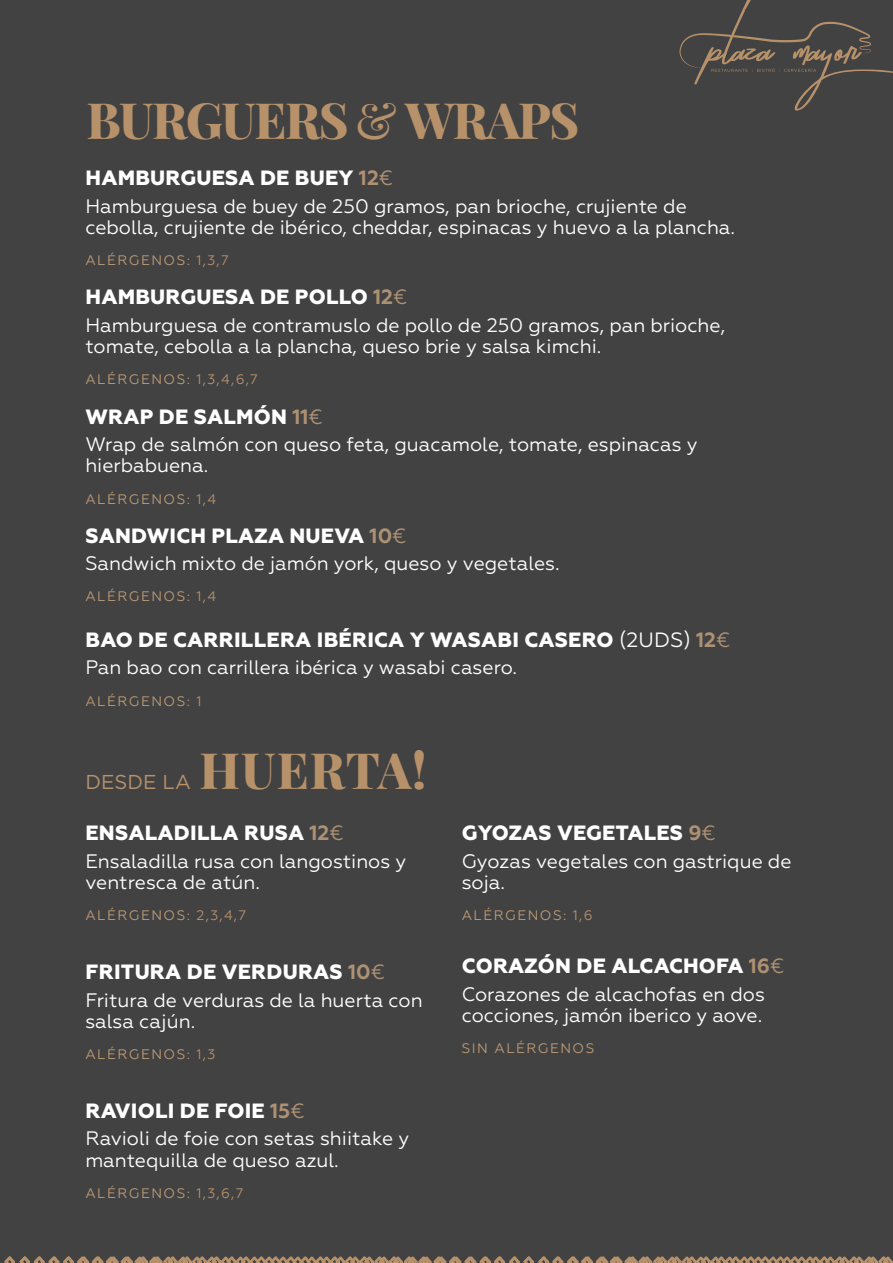
<style>
.page{position:relative;width:893px;height:1263px;background:#3e3e3f}
.page>*{position:absolute;margin:0;border:0;box-sizing:border-box;transform-origin:0 0}
.t1{font:800 49.95px "Playfair Display";letter-spacing:-.03em;color:#b6916a}
.t2{font:800 20.7px "Geometria";letter-spacing:.01em;color:#fff}
.t3{font:20.1px "Gotham";color:#b6916a}
.t4{font:19.5px/21.3px "Geometria";color:#fff}
.t5{font:13.8px "Geometria";letter-spacing:.11em;color:#bc9a75}
.s1{font-weight:400}
.s2{font-weight:700;color:#ad9173}
.s3{font-weight:400;color:#ad9173}
.s4{color:#b6916a}
</style>
<div class="page">
<svg style="left:4px;top:1256px;width:889px;height:7px"></svg>
<svg style="left:679px;top:0;width:214px;height:111px"></svg>
<p class="t1" style="left:86px;top:81px;width:495px">BURGUERS <span class="s1">&amp;</span> WRAPS</p>
<p class="t2" style="left:85px;top:166px;width:309px">HAMBURGUESA DE BUEY <span class="s2">12</span><span class="s3">€</span></p>
<p class="t4" style="left:85px;top:195px;width:651px">Hamburguesa de buey de 250 gramos, pan brioche, crujiente de cebolla, crujiente de ibérico, cheddar, espinacas y huevo a la plancha.</p>
<p class="t5" style="left:85px;top:252px;width:145px">ALÉRGENOS: <span class="s4">1,3,7</span></p>
<p class="t2" style="left:85px;top:285px;width:323px">HAMBURGUESA DE POLLO <span class="s2">12</span><span class="s3">€</span></p>
<p class="t4" style="left:85px;top:315px;width:641px">Hamburguesa de contramuslo de pollo de 250 gramos, pan brioche, tomate, cebolla a la plancha, queso brie y salsa kimchi.</p>
<p class="t5" style="left:85px;top:372px;width:174px">ALÉRGENOS: <span class="s4">1,3,4,6,7</span></p>
<p class="t2" style="left:85px;top:404px;width:239px">WRAP DE SALMÓN <span class="s2">11</span><span class="s3">€</span></p>
<p class="t4" style="left:85px;top:434px;width:614px">Wrap de salmón con queso feta, guacamole, tomate, espinacas y hierbabuena.</p>
<p class="t5" style="left:85px;top:491px;width:132px">ALÉRGENOS: <span class="s4">1,4</span></p>
<p class="t2" style="left:85px;top:523px;width:322px">SANDWICH PLAZA NUEVA <span class="s2">10</span><span class="s3">€</span></p>
<p class="t4" style="left:85px;top:553px;width:476px">Sandwich mixto de jamón york, queso y vegetales.</p>
<p class="t5" style="left:85px;top:589px;width:132px">ALÉRGENOS: <span class="s4">1,4</span></p>
<p class="t2" style="left:85px;top:627px;width:646px">BAO DE CARRILLERA IBÉRICA Y WASABI CASERO <span class="s1">(2UDS)</span> <span class="s2">12</span><span class="s3">€</span></p>
<p class="t4" style="left:85px;top:657px;width:433px">Pan bao con carrillera ibérica y wasabi casero.</p>
<p class="t5" style="left:85px;top:693px;width:118px">ALÉRGENOS: <span class="s4">1</span></p>
<p class="t1" style="left:199px;top:731px;width:229px">HUERTA!</p>
<p class="t2" style="left:85px;top:821px;width:260px">ENSALADILLA RUSA <span class="s2">12</span><span class="s3">€</span></p>
<p class="t4" style="left:85px;top:850px;width:322px">Ensaladilla rusa con langostinos y ventresca de atún.</p>
<p class="t5" style="left:85px;top:907px;width:162px">ALÉRGENOS: <span class="s4">2,3,4,7</span></p>
<p class="t3" style="left:85px;top:769px;width:107px">DESDE LA</p>
<p class="t2" style="left:85px;top:959px;width:301px">FRITURA DE VERDURAS <span class="s2">10</span><span class="s3">€</span></p>
<p class="t4" style="left:85px;top:989px;width:339px">Fritura de verduras de la huerta con salsa cajún.</p>
<p class="t5" style="left:85px;top:1046px;width:131px">ALÉRGENOS: <span class="s4">1,3</span></p>
<p class="t2" style="left:85px;top:1098px;width:221px">RAVIOLI DE FOIE <span class="s2">15</span><span class="s3">€</span></p>
<p class="t4" style="left:85px;top:1128px;width:325px">Ravioli de foie con setas shiitake y mantequilla de queso azul.</p>
<p class="t5" style="left:85px;top:1185px;width:159px">ALÉRGENOS: <span class="s4">1,3,6,7</span></p>
<p class="t2" style="left:462px;top:821px;width:255px">GYOZAS VEGETALES <span class="s2">9</span><span class="s3">€</span></p>
<p class="t4" style="left:462px;top:850px;width:331px">Gyozas vegetales con gastrique de soja.</p>
<p class="t5" style="left:462px;top:907px;width:132px">ALÉRGENOS: <span class="s4">1,6</span></p>
<p class="t2" style="left:462px;top:954px;width:324px">CORAZÓN DE ALCACHOFA <span class="s2">16</span><span class="s3">€</span></p>
<p class="t4" style="left:462px;top:983px;width:305px">Corazones de alcachofas en dos cocciones, jamón iberico y aove.</p>
<p class="t5" style="left:462px;top:1040px;width:134px">SIN ALÉRGENOS</p>
</div>
